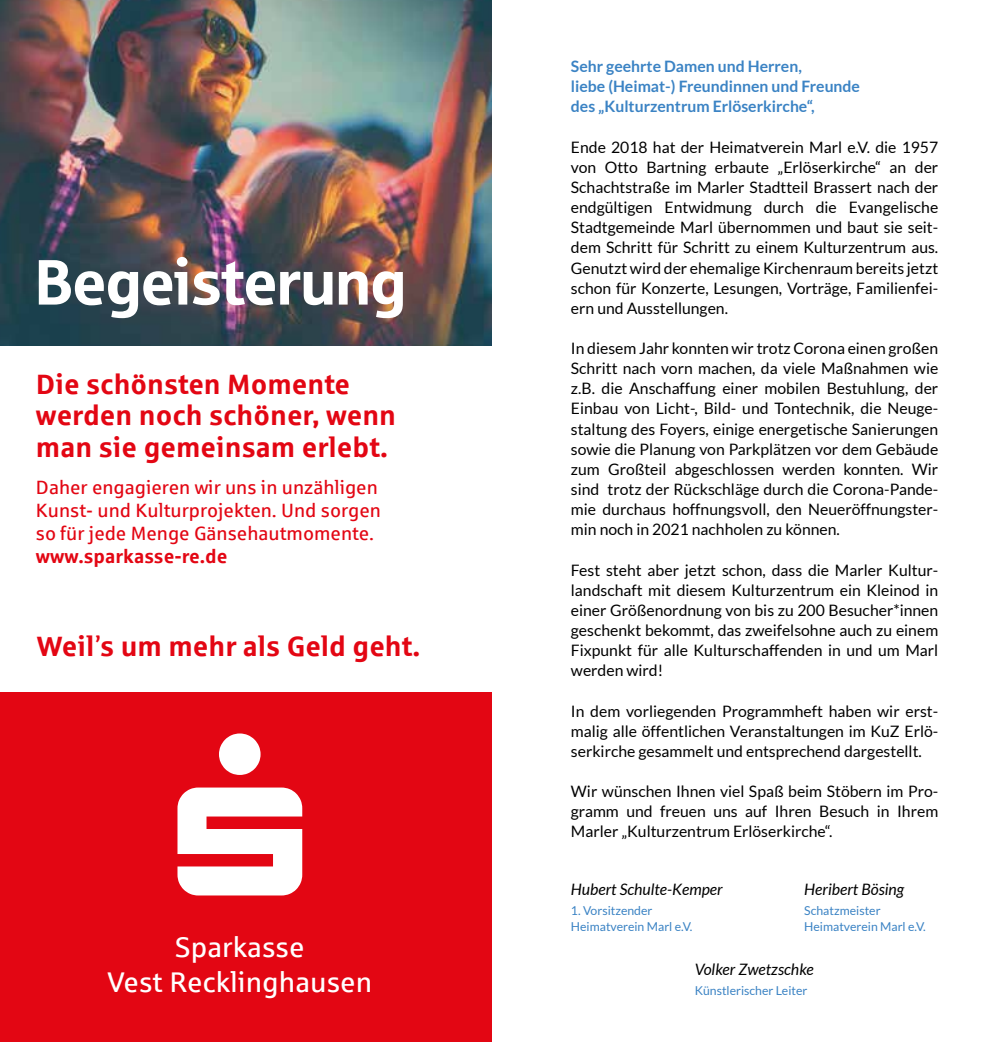
<style>
.page{position:relative;width:983px;height:1042px;background:#fff}
.page>*{position:absolute;margin:0;border:0;box-sizing:border-box;transform-origin:0 0}
.t1{font:63.88px "Sparkasse Head";color:#fff}
.t2{font:28.53px/34.1px "Sparkasse Rg";color:#fff;text-align:center}
.t3{font:700 28px/31.5px "Sparkasse Rg";color:#e30613}
.t4{font:19.25px/23.1px "Sparkasse Rg";color:#e30613}
.t5{font:700 19.25px "Sparkasse Rg";color:#e30613}
.t6{font:15.75px/20.1px "Lato";color:#000;text-align:justify}
.t7{font:700 15.75px/20.1px "Lato";color:#3b83c4}
.t8{font:italic 15.75px "Lato";color:#000}
.t9{font:12.25px/15.8px "Lato";color:#3b83c4}
.s1{font-weight:400}
</style>
<div class="page">
<img style="left:0;top:0;width:491px;height:345px">
<div style="left:0;top:692px;width:491px;height:350px;background:#e30613"></div>
<h1 class="t1" style="left:35px;top:241px;width:372px">Begeisterung</h1>
<h3 class="t3" style="left:36px;top:367px;width:361px">Die schönsten Momente werden noch schöner, wenn man sie gemeinsam erlebt.</h3>
<p class="t4" style="left:36px;top:475px;width:346px">Daher engagieren wir uns in unzähligen<br>Kunst- und Kulturprojekten. Und sorgen so für jede Menge Gänsehautmomente.</p>
<p class="t5" style="left:36px;top:544px;width:193px">www.sparkasse-re.de</p>
<h3 class="t3" style="left:37px;top:629px;width:385px">Weil<span class="s1">’</span>s um mehr als Geld geht.</h3>
<h2 class="t2" style="left:108px;top:929px;width:266px">Sparkasse<br>Vest Recklinghausen</h2>
<p class="t7" style="left:570px;top:56px;width:290px">Sehr geehrte Damen und Herren,<br>liebe (Heimat-) Freundinnen und Freunde des „Kulturzentrum Erlöserkirche“,</p>
<p class="t6" style="left:570px;top:137px;width:369px">Ende 2018 hat der Heimatverein Marl e.V. die 1957 von Otto Bartning erbaute „Erlöserkirche“ an der Schachtstraße im Marler Stadtteil Brassert nach der endgültigen Entwidmung durch die Evangelische Stadtgemeinde Marl übernommen und baut sie seit&shy;dem Schritt für Schritt zu einem Kulturzentrum aus.<br>Genutzt wird der ehemalige Kirchenraum bereits jetzt schon für Konzerte, Lesungen, Vorträge, Familienfei&shy;ern und Ausstellungen.</p>
<p class="t6" style="left:570px;top:338px;width:369px">In diesem Jahr konnten wir trotz Corona einen großen Schritt nach vorn machen, da viele Maßnahmen wie z.B. die Anschaffung einer mobilen Bestuhlung, der Einbau von Licht-, Bild- und Tontechnik, die Neuge&shy;staltung des Foyers, einige energetische Sanierungen sowie die Planung von Parkplätzen vor dem Gebäude zum Großteil abgeschlossen werden konnten. Wir sind trotz der Rückschläge durch die Corona-Pande&shy;mie durchaus hoffnungsvoll, den Neueröffnungster&shy;min noch in 2021 nachholen zu können.</p>
<p class="t6" style="left:570px;top:560px;width:369px">Fest steht aber jetzt schon, dass die Marler Kultur&shy;landschaft mit diesem Kulturzentrum ein Kleinod in einer Größenordnung von bis zu 200 Besucher*innen geschenkt bekommt, das zweifelsohne auch zu einem Fixpunkt für alle Kulturschaffenden in und um Marl werden wird!</p>
<p class="t6" style="left:570px;top:700px;width:369px">In dem vorliegenden Programmheft haben wir erst&shy;malig alle öffentlichen Veranstaltungen im KuZ Erlö&shy;serkirche gesammelt und entsprechend dargestellt.</p>
<p class="t6" style="left:570px;top:781px;width:369px">Wir wünschen Ihnen viel Spaß beim Stöbern im Pro&shy;gramm und freuen uns auf Ihren Besuch in Ihrem Marler „Kulturzentrum Erlöserkirche“.</p>
<p class="t8" style="left:570px;top:880px;width:153px">Hubert Schulte-Kemper</p>
<p class="t9" style="left:570px;top:902px;width:123px">1. Vorsitzender<br>Heimatverein Marl e.V.</p>
<p class="t8" style="left:804px;top:880px;width:101px">Heribert Bösing</p>
<p class="t9" style="left:804px;top:902px;width:123px">Schatzmeister<br>Heimatverein Marl e.V.</p>
<p class="t8" style="left:694px;top:961px;width:120px">Volker Zwetzschke</p>
<p class="t9" style="left:694px;top:983px;width:114px">Künstlerischer Leiter</p>
</div>
